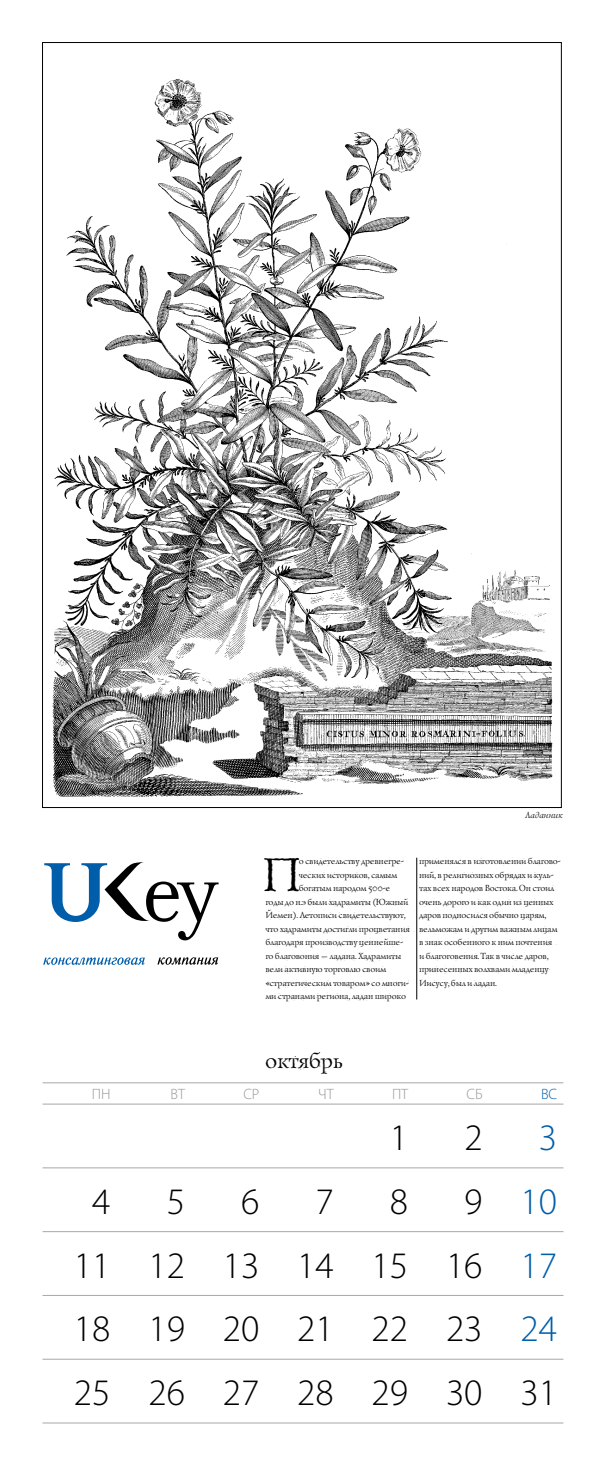
<style>
.page{position:relative;width:606px;height:1467px;background:#fff}
.page>*{position:absolute;margin:0;border:0;box-sizing:border-box;transform-origin:0 0}
.t1{font:48.45px "Lazurski Antique Display";color:#000}
.t2{font:300 37.5px/63.8px "Myriad Pro";color:#000;text-align:justify}
.t3{font:300 37.5px "Myriad Pro";color:#005eaa}
.t4{font:22.5px "Lazurski Antique Display";color:#000}
.t5{font:300 15px "Myriad Pro";color:#939598}
.t6{font:300 15px "Myriad Pro";color:#005eaa}
.t7{font:9px/13.5px "Lazurski Antique Display";color:#000}
.t8{font:italic 9px "Lazurski";color:#000}
.s1{color:#005eaa}
</style>
<div class="page">
<hr style="left:43px;top:1083px;width:520px;height:1px;background:#a5a7a9">
<hr style="left:43px;top:1104px;width:520px;height:1px;background:#a5a7a9">
<hr style="left:43px;top:1168px;width:520px;height:1px;background:#a5a7a9">
<hr style="left:43px;top:1231px;width:520px;height:1px;background:#a5a7a9">
<hr style="left:43px;top:1295px;width:520px;height:1px;background:#a5a7a9">
<hr style="left:43px;top:1359px;width:520px;height:1px;background:#a5a7a9">
<hr style="left:43px;top:1423px;width:520px;height:1px;background:#a5a7a9">
<svg style="left:44px;top:862px;width:175px;height:78px"></svg>
<svg style="left:157px;top:957px;width:61px;height:8px"></svg>
<svg style="left:43px;top:957px;width:102px;height:8px"></svg>
<img style="left:52px;top:78px;width:501px;height:719px">
<hr style="left:417px;top:858px;width:1px;height:141px;background:#000">
<p class="t8" style="left:525px;top:809px;width:39px">Ладанник</p>
<p class="t7" style="left:298px;top:854px;width:109px">о свидетельству древнегре-</p>
<p class="t7" style="left:298px;top:868px;width:100px">ческих историков, самым</p>
<p class="t7" style="left:298px;top:881px;width:98px">богатым народом 500-е</p>
<p class="t7" style="left:265px;top:895px;width:144px">годыдо н.э были хадрамиты(Южный</p>
<p class="t7" style="left:265px;top:908px;width:141px">Йемен). Летописи свидетельствуют,</p>
<p class="t7" style="left:265px;top:922px;width:293px">что хадрамитыдостигли процветания вельможам и другим важным лицам</p>
<p class="t7" style="left:265px;top:935px;width:141px">благодаряпроизводству ценнейше-</p>
<p class="t7" style="left:265px;top:949px;width:142px">го благовония– ладана. Хадрамиты</p>
<p class="t7" style="left:265px;top:962px;width:122px">вели активную торговлю своим</p>
<p class="t7" style="left:265px;top:976px;width:144px">«стратегическим товаром» со многи-</p>
<p class="t7" style="left:265px;top:989px;width:144px">ми странами региона, ладан широко</p>
<p class="t7" style="left:419px;top:854px;width:142px">применялсяв изготовлении благово&shy;ний, в религиозных обрядах и куль&shy;тах всех народов Востока. Он стоил очень дорого и какодин из ценных даров подносилсяобычно царям,</p>
<p class="t7" style="left:419px;top:935px;width:140px">в знакособенного кним почтения и благоговения. Такв числедаров, принесенных волхвами младенцу<br>Иисусу, был и ладан.</p>
<h1 class="t1" style="left:260px;top:842px;width:39px">П</h1>
<h3 class="t4" style="left:264px;top:1045px;width:79px">октябрь</h3>
<h3 class="t5" style="left:92px;top:1085px;width:20px">ПН</h3>
<h3 class="t5" style="left:170px;top:1085px;width:16px">ВТ</h3>
<h3 class="t5" style="left:243px;top:1085px;width:18px">СР</h3>
<h3 class="t5" style="left:318px;top:1085px;width:17px">ЧТ</h3>
<h3 class="t5" style="left:392px;top:1085px;width:18px">ПТ</h3>
<h3 class="t5" style="left:466px;top:1085px;width:18px">СБ</h3>
<h3 class="t6" style="left:541px;top:1085px;width:17px">ВС</h3>
<h2 class="t2" style="left:390px;top:1105px;width:20px">1</h2>
<h2 class="t2" style="left:464px;top:1105px;width:20px">2</h2>
<h2 class="t3" style="left:539px;top:1115px;width:20px">3</h2>
<h2 class="t2" style="left:92px;top:1169px;width:20px">4</h2>
<h2 class="t2" style="left:167px;top:1169px;width:20px">5</h2>
<h2 class="t2" style="left:241px;top:1169px;width:20px">6</h2>
<h2 class="t2" style="left:315px;top:1169px;width:20px">7</h2>
<h2 class="t2" style="left:390px;top:1169px;width:20px">8</h2>
<h2 class="t2" style="left:74px;top:1169px;width:485px;text-indent:390px">9 <span class="s1">10<br></span>11 12 13 14 15 16 <span class="s1">17<br></span>18 19 20 21 22 23 <span class="s1">24<br></span>25 26 27 28 29 30 31</h2>
</div>
